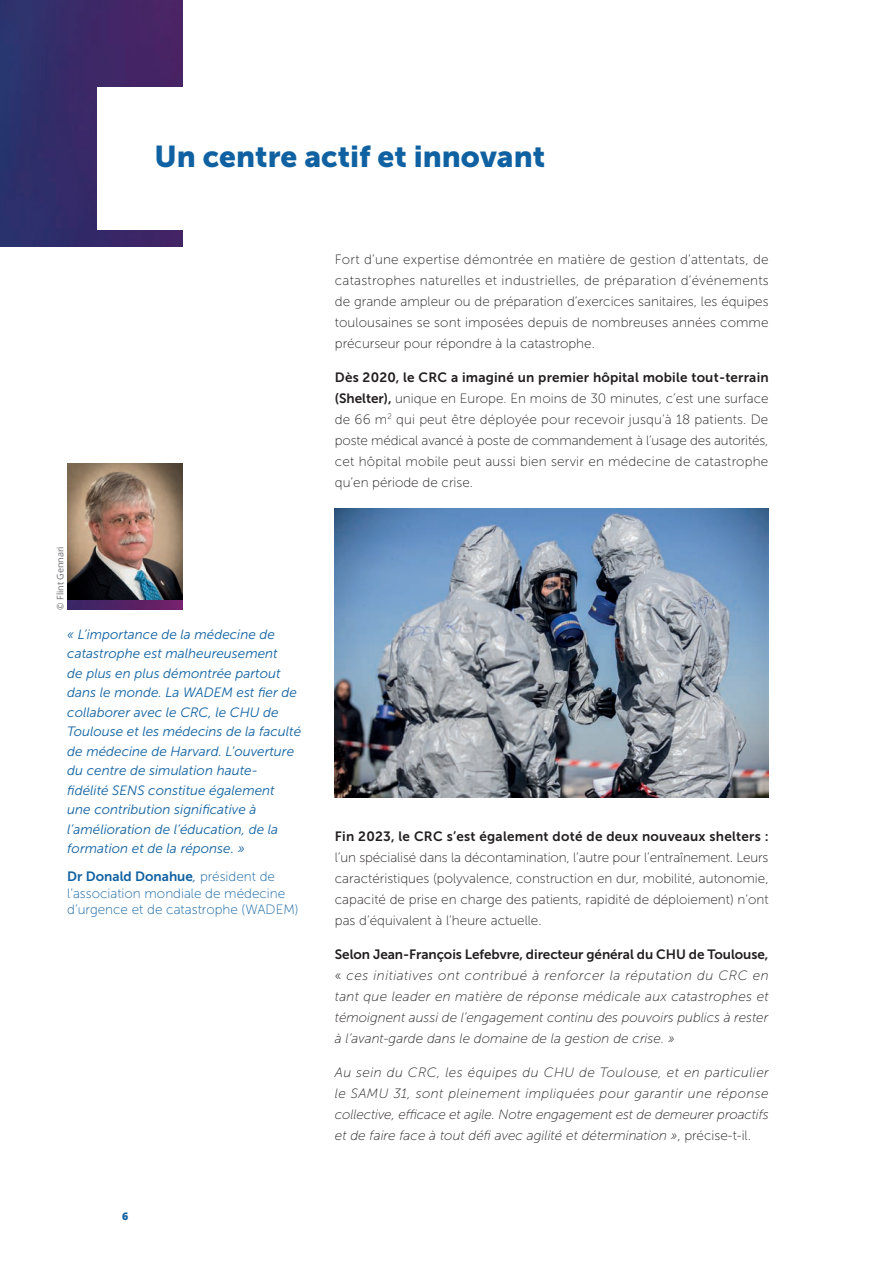
<style>
.page{position:relative;width:893px;height:1263px;background:#fff}
.page>*{position:absolute;margin:0;border:0;box-sizing:border-box;transform-origin:0 0}
.t1{font:30px "Museo Sans 900";color:#1061a1}
.t2{font:13.5px/21px "Museo Sans 100";color:#231f20;text-align:justify}
.t3{font:italic 13.5px/21px "Museo Sans 100";color:#231f20;text-align:justify}
.t4{font:italic 13.5px/19.5px "Museo Sans 300";color:#1061a1}
.t5{font:13.5px "Museo Sans 700";letter-spacing:.015em;color:#231f20}
.t6{font:13.5px/16.2px "Museo Sans 100";color:#1061a1}
.t7{font:13.5px "Museo Sans 700";letter-spacing:-.005em;color:#231f20}
.t8{font:13.5px "Museo Sans 700";color:#1061a1}
.t9{font:800 10.5px "Open Sans";color:#1061a1}
.t10{font:9px "Open Sans";color:#6c6d70}
.s1{font-family:"Museo Sans 300";font-style:italic}
.s2{font-family:"Museo Sans 100"}
.s3{font-family:"Museo Sans 700"}
.s4{font-style:normal}
</style>
<div class="page">
<img style="left:0;top:0;width:183px;height:247px">
<div style="left:98px;top:87px;width:795px;height:143px;background:#fff"></div>
<img style="left:335px;top:508px;width:434px;height:290px">
<img style="left:67px;top:464px;width:115px;height:136px">
<img style="left:67px;top:600px;width:115px;height:10px">
<h1 class="t1" style="left:154px;top:139px;width:392px">Un centre actif et innovant</h1>
<p class="t10" style="left:54px;top:610px;width:65px;rotate:-90deg">© Flint Gennari</p>
<p class="t4" style="left:67px;top:625px;width:235px">« L’importance de la médecine de catastrophe est malheureusement<br>de plus en plus démontrée partout dans le monde. La WADEM est fier de collaborer avec le CRC, le CHU de Toulouse et les médecins de la faculté de médecine de Harvard. L’ouverture du centre de simulation haute&shy;fidélité SENS constitue également une contribution significative à l’amélioration de l’éducation, de la formation et de la réponse. »</p>
<p class="t8" style="left:67px;top:869px;width:209px">Dr Donald Donahue<span class="s1">,</span> <span class="s2">président de</span></p>
<p class="t6" style="left:67px;top:885px;width:233px">l’association mondiale de médecine d’urgence et de catastrophe (WADEM)</p>
<p class="t9" style="left:122px;top:1208px;width:8px">6</p>
<p class="t2" style="left:335px;top:249px;width:435px">Fort d’une expertise démontrée en matière de gestion d’attentats, de catastrophes naturelles et industrielles, de préparation d’événements de grande ampleur ou de préparation d’exercices sanitaires, les équipes toulousaines se sont imposées depuis de nombreuses années comme précurseur pour répondre à la catastrophe.</p>
<p class="t5" style="left:335px;top:370px;width:435px">Dès 2020, le CRC a imaginé un premier hôpital mobile tout-terrain</p>
<p class="t2" style="left:335px;top:388px;width:435px"><span class="s3">(Shelter),</span> unique en Europe. En moins de 30 minutes, c’est une surface de 66 m<sup>2</sup> qui peut être déployée pour recevoir jusqu’à 18 patients. De poste médical avancé à poste de commandement à l’usage des autorités, cet hôpital mobile peut aussi bien servir en médecine de catastrophe qu’en période de crise.</p>
<p class="t5" style="left:335px;top:829px;width:435px">Fin 2023, le CRC s’est également doté de deux nouveaux shelters :</p>
<p class="t2" style="left:335px;top:847px;width:435px">l’un spécialisé dans la décontamination, l’autre pour l’entraînement. Leurs caractéristiques (polyvalence, construction en dur, mobilité, autonomie, capacité de prise en charge des patients, rapidité de déploiement) n’ont pas d’équivalent à l’heure actuelle.</p>
<p class="t7" style="left:335px;top:947px;width:435px">Selon Jean-François Lefebvre, directeur général du CHU de Toulouse,</p>
<p class="t3" style="left:335px;top:965px;width:435px"><span class="s4">«</span> ces initiatives ont contribué à renforcer la réputation du CRC en tant que leader en matière de réponse médicale aux catastrophes et témoignent aussi de l’engagement continu des pouvoirs publics à rester à l’avant-garde dans le domaine de la gestion de crise. »</p>
<p class="t3" style="left:335px;top:1062px;width:435px">Au sein du CRC, les équipes du CHU de Toulouse, et en particulier le SAMU 31, sont pleinement impliquées pour garantir une réponse collective, efficace et agile. Notre engagement est de demeurer proactifs et de faire face à tout défi avec agilité et détermination »<span class="s4">, précise-t-il.</span></p>
</div>
